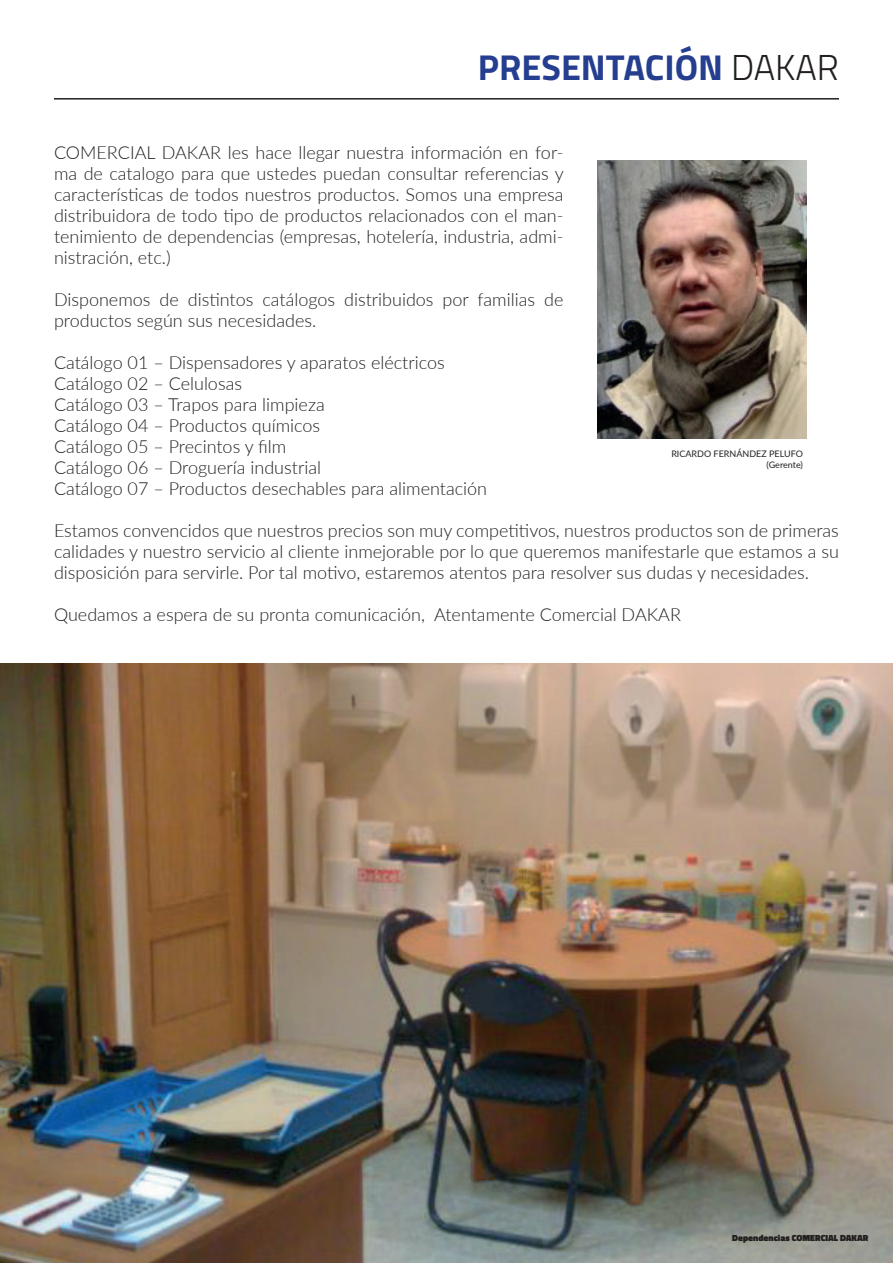
<style>
.page{position:relative;width:893px;height:1263px;background:#fff}
.page>*{position:absolute;margin:0;border:0;box-sizing:border-box;transform-origin:0 0}
.t1{font:700 36px "Titillium";color:#253e8f}
.t2{font:300 18px/21px "Lato";color:#231f20;text-align:justify}
.t3{font:9px/10.5px "Lato";color:#231f20;text-align:right}
.t4{font:900 9px "Titillium";color:#231f20}
.s1{font-weight:300;color:#231f20}
</style>
<div class="page">
<hr style="left:54px;top:98px;width:785px;height:2px;background:#231f20">
<img style="left:597px;top:161px;width:209px;height:278px">
<img style="left:0;top:663px;width:893px;height:600px">
<h1 class="t1" style="left:478px;top:40px;width:362px">PRESENTACIÓN <span class="s1">DAKAR</span></h1>
<p class="t2" style="left:54px;top:141px;width:511px">COMERCIAL DAKAR les hace llegar nuestra información en for&shy;ma de catalogo para que ustedes puedan consultar referencias y características de todos nuestros productos. Somos una empresa distribuidora de todo tipo de productos relacionados con el man&shy;tenimiento de dependencias (empresas, hotelería, industria, admi&shy;nistración, etc.)</p>
<p class="t2" style="left:54px;top:288px;width:511px">Disponemos de distintos catálogos distribuidos por familias de productos según sus necesidades.</p>
<p class="t2" style="left:54px;top:351px;width:435px;text-align:left">Catálogo 01 – Dispensadores y aparatos eléctricos Catálogo 02 – Celulosas<br>Catálogo 03 – Trapos para limpieza<br>Catálogo 04 – Productos químicos<br>Catálogo 05 – Precintos y film<br>Catálogo 06 – Droguería industrial<br>Catálogo 07 – Productos desechables para alimentación</p>
<p class="t2" style="left:54px;top:519px;width:786px">Estamos convencidos que nuestros precios son muy competitivos, nuestros productos son de primeras calidades y nuestro servicio al cliente inmejorable por lo que queremos manifestarle que estamos a su disposición para servirle. Por tal motivo, estaremos atentos para resolver sus dudas y necesidades.</p>
<p class="t2" style="left:54px;top:603px;width:628px">Quedamos a espera de su pronta comunicación, Atentamente Comercial DAKAR</p>
<p class="t3" style="left:671px;top:448px;width:133px">RICARDO FERNÁNDEZ PELUFO (Gerente)</p>
<p class="t4" style="left:732px;top:1231px;width:138px">Dependencias COMERCIAL DAKAR</p>
</div>
